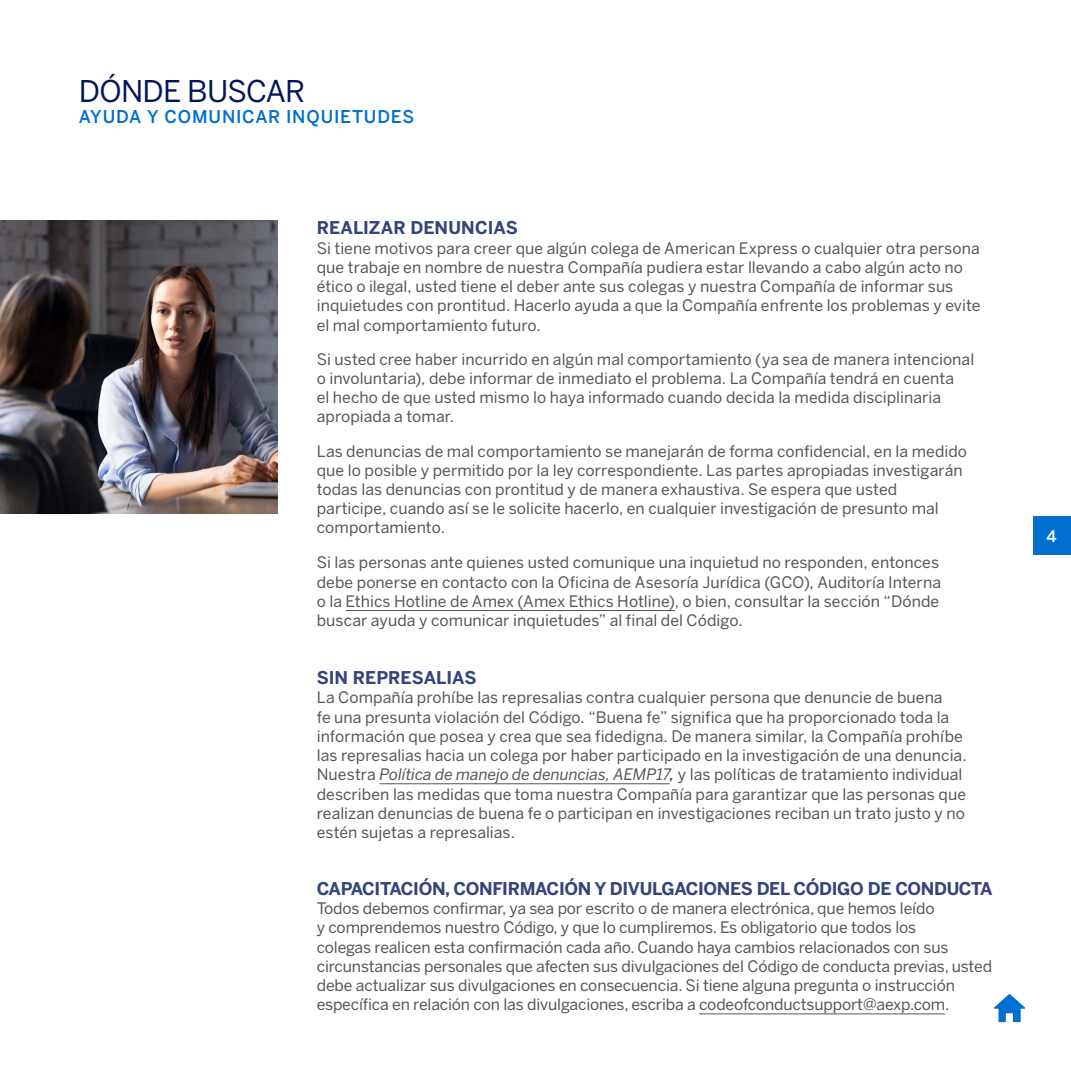
<style>
.page{position:relative;width:1071px;height:1071px;background:#fff}
.page>*{position:absolute;margin:0;border:0;box-sizing:border-box;transform-origin:0 0}
.t1{font:29.75px "Benton Sans";letter-spacing:-.025em;color:#00175a}
.t2{font:700 17.5px "Benton Sans";letter-spacing:-.02em;color:#33457b}
.t3{font:500 17.5px "Benton Sans";letter-spacing:.045em;color:#006fcf}
.t4{font:700 17.5px "Benton Sans";letter-spacing:.005em;color:#33457b}
.t5{font:700 17.5px "Benton Sans";color:#33457b}
.t6{font:15.75px/19.2px "Benton Sans";color:#53565a}
.t7{font:500 15.75px "Benton Sans";color:#fff}
.s1{font-style:italic}
.s2{font-weight:500;font-style:italic}
</style>
<div class="page">
<hr style="left:346px;top:610px;width:329px;height:1px;background:#53565a">
<hr style="left:379px;top:783px;width:291px;height:1px;background:#53565a">
<hr style="left:699px;top:1014px;width:246px;height:1px;background:#53565a">
<img style="left:0;top:220px;width:277px;height:294px">
<svg style="left:994px;top:994px;width:31px;height:28px"></svg>
<div style="left:1033px;top:516px;width:38px;height:39px;background:#006fcf"></div>
<h1 class="t1" style="left:79px;top:74px;width:228px">DÓNDE BUSCAR</h1>
<p class="t3" style="left:79px;top:106px;width:337px">AYUDA Y COMUNICAR INQUIETUDES</p>
<p class="t4" style="left:317px;top:217px;width:203px">REALIZAR DENUNCIAS</p>
<p class="t6" style="left:317px;top:238px;width:665px">Si tiene motivos para creer que algún colega de American Express o cualquier otra persona que trabaje en nombre de nuestra Compañía pudiera estar llevando a cabo algún acto no ético o ilegal, usted tiene el deber ante sus colegas y nuestra Compañía de informar sus inquietudes con prontitud. Hacerlo ayuda a que la Compañía enfrente los problemas y evite el mal comportamiento futuro.</p>
<p class="t6" style="left:317px;top:349px;width:659px">Si usted cree haber incurrido en algún mal comportamiento (ya sea de manera intencional o involuntaria), debe informar de inmediato el problema. La Compañía tendrá en cuenta<br>el hecho de que usted mismo lo haya informado cuando decida la medida disciplinaria apropiada a tomar.</p>
<p class="t6" style="left:317px;top:441px;width:652px">Las denuncias de mal comportamiento se manejarán de forma confidencial, en la medido que lo posible y permitido por la ley correspondiente. Las partes apropiadas investigarán todas las denuncias con prontitud y de manera exhaustiva. Se espera que usted participe, cuando así se le solicite hacerlo, en cualquier investigación de presunto mal comportamiento.</p>
<p class="t6" style="left:317px;top:553px;width:626px">Si las personas ante quienes usted comunique una inquietud no responden, entonces debe ponerse en contacto con la Oficina de Asesoría Jurídica (GCO), Auditoría Interna o la Ethics Hotline de Amex (Amex Ethics Hotline), o bien, consultar la sección “Dónde buscar ayuda y comunicar inquietudes” al final del Código.</p>
<p class="t5" style="left:317px;top:667px;width:161px">SIN REPRESALIAS</p>
<p class="t6" style="left:317px;top:688px;width:651px">La Compañía prohíbe las represalias contra cualquier persona que denuncie de buena<br>fe una presunta violación del Código. “Buena fe” significa que ha proporcionado toda la información que posea y crea que sea fidedigna. De manera similar, la Compañía prohíbe las represalias hacia un colega por haber participado en la investigación de una denuncia.<br>Nuestra <span class="s1">Política de manejo de denuncias, AEMP17</span><span class="s2">,</span> y las políticas de tratamiento individual describen las medidas que toma nuestra Compañía para garantizar que las personas que realizan denuncias de buena fe o participan en investigaciones reciban un trato justo y no estén sujetas a represalias.</p>
<p class="t2" style="left:317px;top:878px;width:678px">CAPACITACIÓN, CONFIRMACIÓN Y DIVULGACIONES DEL CÓDIGO DE CONDUCTA</p>
<p class="t6" style="left:317px;top:899px;width:677px">Todos debemos confirmar, ya sea por escrito o de manera electrónica, que hemos leído<br>y comprendemos nuestro Código, y que lo cumpliremos. Es obligatorio que todos los<br>colegas realicen esta confirmación cada año. Cuando haya cambios relacionados con sus circunstancias personales que afecten sus divulgaciones del Código de conducta previas, usted debe actualizar sus divulgaciones en consecuencia. Si tiene alguna pregunta o instrucción específica en relación con las divulgaciones, escriba a codeofconductsupport@aexp.com.</p>
<p class="t7" style="left:1047px;top:527px;width:12px">4</p>
</div>
